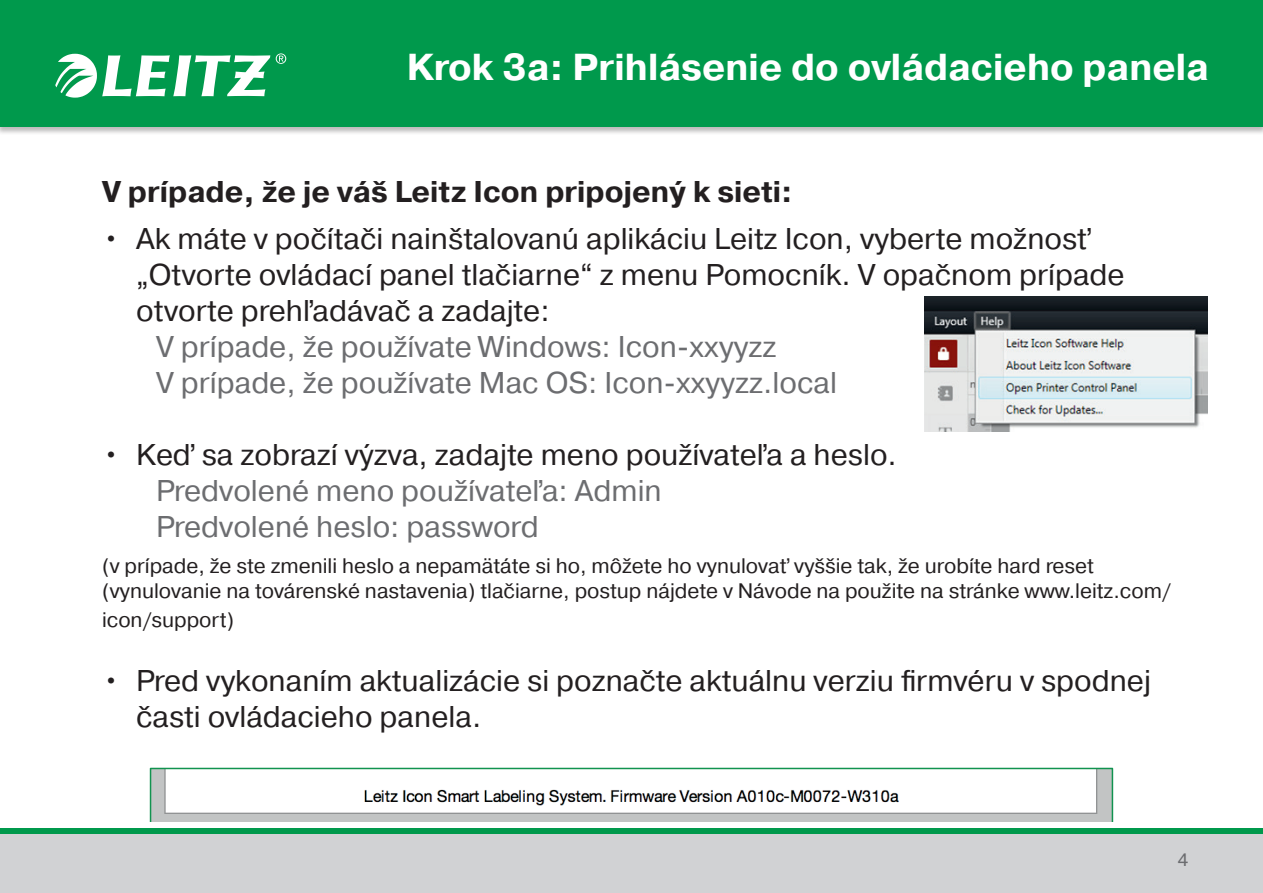
<style>
.page{position:relative;width:1263px;height:893px;background:#fff}
.page>*{position:absolute;margin:0;border:0;box-sizing:border-box;transform-origin:0 0}
.t1{font:700 37.5px "Pragmatica";color:#fff}
.t2{font:30px/36px "Pragmatica";color:#231f20}
.t3{font:30px/36px "Pragmatica";color:#6c6d70}
.t4{font:700 30px "Pragmatica";color:#231f20}
.t5{font:21px/25.2px "Pragmatica";color:#231f20}
.t6{font:18px "Pragmatica";color:#6c6d70}
</style>
<div class="page">
<div style="left:0;top:0;width:1263px;height:135px;background:#231f20;opacity:.3"></div>
<div style="left:0;top:0;width:1263px;height:126px;background:#00994c"></div>
<img style="left:55px;top:53px;width:231px;height:45px">
<div style="left:0;top:828px;width:1263px;height:6px;background:#00994c"></div>
<div style="left:0;top:834px;width:1263px;height:59px;background:#d1d2d4"></div>
<svg style="left:150px;top:768px;width:963px;height:53px"></svg>
<img style="left:925px;top:297px;width:282px;height:134px">
<p class="t1" style="left:407px;top:43px;width:804px">Krok 3a: Prihlásenie do ovládacieho panela</p>
<p class="t4" style="left:102px;top:172px;width:692px">V prípade, že je váš Leitz Icon pripojený k sieti:</p>
<p class="t2" style="left:136px;top:221px;width:990px;text-indent:-34px">• Ak máte v počítači nainštalovanú aplikáciu Leitz Icon, vyberte možnosť „Otvorte ovládací panel tlačiarne“ z menu Pomocník. V opačnom prípade otvorte prehľadávač a zadajte:</p>
<p class="t3" style="left:156px;top:329px;width:683px">V prípade, že používate Windows: Icon-xxyyzz<br>V prípade, že používate Mac OS: Icon-xxyyzz.local</p>
<p class="t2" style="left:102px;top:437px;width:796px">• Keď sa zobrazí výzva, zadajte meno používateľa a heslo.</p>
<p class="t3" style="left:156px;top:473px;width:507px">Predvolené meno používateľa: Admin<br>Predvolené heslo: password</p>
<p class="t5" style="left:102px;top:553px;width:1070px">(v prípade, že ste zmenili heslo a nepamätáte si ho, môžete ho vynulovať vyššie tak, že urobíte hard reset (vynulovanie na továrenské nastavenia) tlačiarne, postup nájdete v Návode na použite na stránke www.leitz.com/</p>
<p class="t5" style="left:102px;top:607px;width:133px">icon/support)</p>
<p class="t2" style="left:136px;top:664px;width:1016px;text-indent:-34px">• Pred vykonaním aktualizácie si poznačte aktuálnu verziu firmvéru v spodnej časti ovládacieho panela.</p>
<p class="t6" style="left:1178px;top:849px;width:12px">4</p>
</div>
